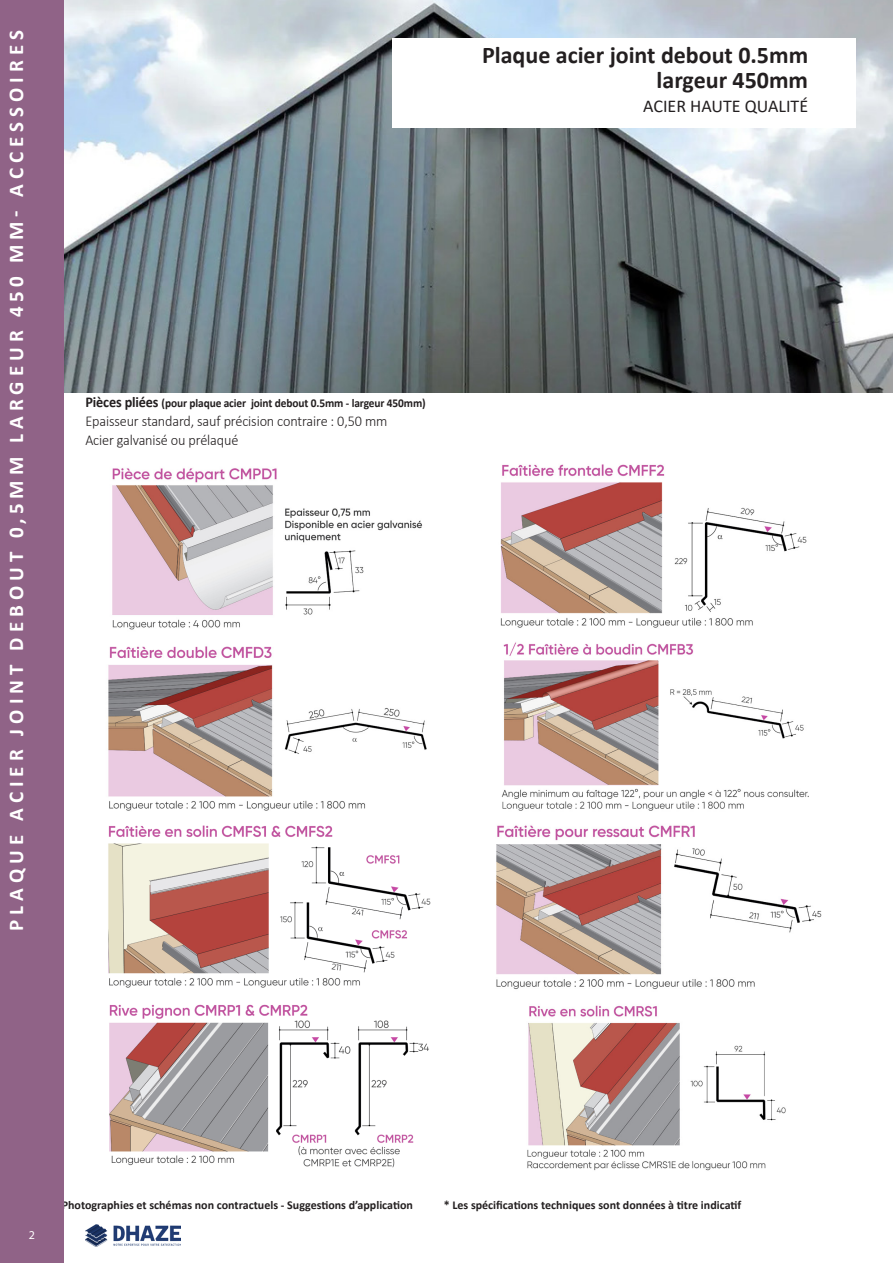
<style>
.page{position:relative;width:893px;height:1263px;background:#fff}
.page>*{position:absolute;margin:0;border:0;box-sizing:border-box;transform-origin:0 0}
.t1{font:700 24px "Calibri";color:#231f20}
.t2{font:700 21px "Calibri";letter-spacing:.24em;color:#fff}
.t3{font:18px "Calibri";color:#231f20}
.t4{font:300 15px "Calibri";letter-spacing:-.01em;color:#231f20;scale:.95 1}
.t5{font:700 12px "Calibri";color:#231f20}
.t6{font:700 12px "Calibri";color:#231f20;scale:.95 1}
.t7{font:12px "Myriad Pro";color:#fff}
.s1{font-size:15px}
</style>
<div class="page">
<img style="left:64px;top:0;width:829px;height:392px">
<div style="left:392px;top:38px;width:464px;height:90px;background:#fff"></div>
<img style="left:85px;top:1224px;width:96px;height:22px">
<img style="left:112px;top:468px;width:311px;height:162px">
<img style="left:108px;top:646px;width:319px;height:165px">
<img style="left:108px;top:825px;width:323px;height:163px">
<img style="left:109px;top:1004px;width:320px;height:164px">
<img style="left:500px;top:464px;width:307px;height:164px">
<img style="left:501px;top:642px;width:308px;height:169px">
<img style="left:496px;top:825px;width:326px;height:164px">
<img style="left:527px;top:1005px;width:259px;height:166px">
<div style="left:0;top:0;width:64px;height:1263px;background:#906387"></div>
<p class="t2" style="left:1px;top:931px;width:902px;rotate:-90deg">PLAQUE ACIER JOINT DEBOUT 0,5MM LARGEUR 450 MM- ACCESSOIRES</p>
<p class="t1" style="left:482px;top:38px;width:328px">Plaque acier joint debout 0.5mm</p>
<p class="t1" style="left:657px;top:63px;width:153px">largeur 450mm</p>
<p class="t3" style="left:643px;top:94px;width:166px">ACIER HAUTE QUALITÉ</p>
<p class="t6" style="left:85px;top:394px;width:360px"><span class="s1">Pièces pliées</span> (pour plaque acier joint debout 0.5mm - largeur 450mm)</p>
<p class="t4" style="left:85px;top:412px;width:319px">Epaisseur standard, sauf précision contraire : 0,50 mm</p>
<p class="t4" style="left:85px;top:431px;width:163px">Acier galvanisé ou prélaqué</p>
<p class="t7" style="left:29px;top:1227px;width:8px">2</p>
<p class="t5" style="left:53px;top:1197px;width:361px">* Photographies et schémas non contractuels - Suggestions d’application</p>
<p class="t5" style="left:444px;top:1197px;width:299px">* Les spécifications techniques sont données à titre indicatif</p>
</div>
